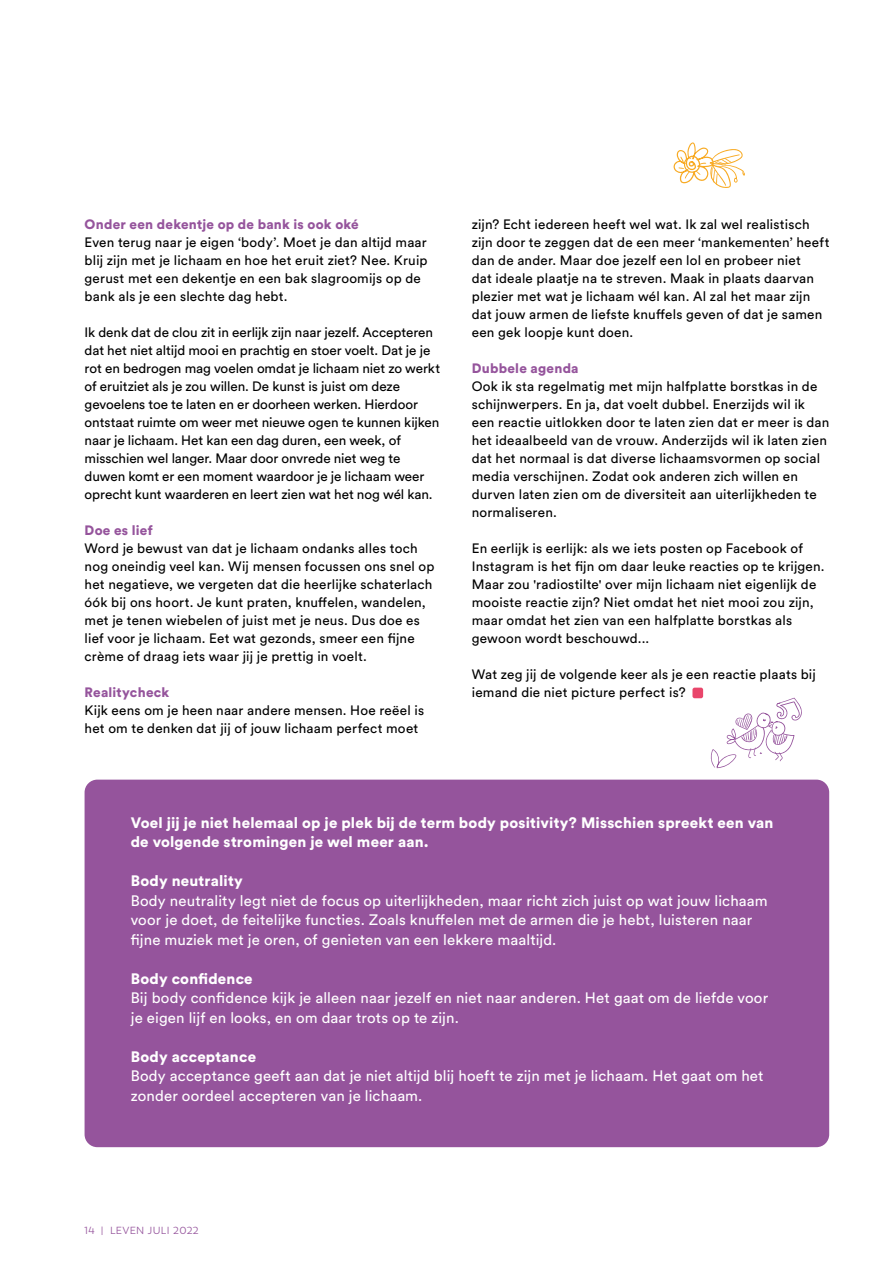
<style>
.page{position:relative;width:893px;height:1263px;background:#fff}
.page>*{position:absolute;margin:0;border:0;box-sizing:border-box;transform-origin:0 0}
.t1{font:15px/19.5px "Circular Std";letter-spacing:.01em;color:#fff}
.t2{font:900 15px/19.5px "Circular Std";letter-spacing:.015em;color:#fff}
.t3{font:13.5px/18px "Circular Std";letter-spacing:.015em;color:#000}
.t4{font:13.5px/18px "Circular Std";letter-spacing:-.005em;color:#000}
.t5{font:900 13.5px "Circular Std";letter-spacing:.02em;color:#95549c}
.t6{font:11.25px "Rebrand Txt";letter-spacing:.03em;color:#95549c}
</style>
<div class="page">
<div style="left:85px;top:780px;width:744px;height:367px;background:#95549c;border-radius:13px"></div>
<svg style="left:710px;top:698px;width:92px;height:70px"></svg>
<svg style="left:673px;top:142px;width:72px;height:46px"></svg>
<div style="left:692px;top:688px;width:11px;height:10px;background:#e9466b;border-radius:2px"></div>
<p class="t5" style="left:85px;top:215px;width:276px">Onder een dekentje op de bank is ook oké</p>
<p class="t3" style="left:85px;top:233px;width:344px">Even terug naar je eigen ‘body’. Moet je dan altijd maar blij zijn met je lichaam en hoe het eruit ziet? Nee. Kruip gerust met een dekentje en een bak slagroomijs op de bank als je een slechte dag hebt.</p>
<p class="t4" style="left:85px;top:323px;width:357px">Ik denk dat de clou zit in eerlijk zijn naar jezelf. Accepteren dat het niet altijd mooi en prachtig en stoer voelt. Dat je je rot en bedrogen mag voelen omdat je lichaam niet zo werkt of eruitziet als je zou willen. De kunst is juist om deze gevoelens toe te laten en er doorheen werken. Hierdoor ontstaat ruimte om weer met nieuwe ogen te kunnen kijken naar je lichaam. Het kan een dag duren, een week, of misschien wel langer. Maar door onvrede niet weg te duwen komt er een moment waardoor je je lichaam weer oprecht kunt waarderen en leert zien wat het nog wél kan.</p>
<p class="t5" style="left:85px;top:521px;width:70px">Doe es lief</p>
<p class="t3" style="left:85px;top:539px;width:351px">Word je bewust van dat je lichaam ondanks alles toch nog oneindig veel kan. Wij mensen focussen ons snel op het negatieve, we vergeten dat die heerlijke schaterlach óók bij ons hoort. Je kunt praten, knuffelen, wandelen, met je tenen wiebelen of juist met je neus. Dus doe es lief voor je lichaam. Eet wat gezonds, smeer een fijne crème of draag iets waar jij je prettig in voelt.</p>
<p class="t5" style="left:85px;top:683px;width:86px">Realitycheck</p>
<p class="t3" style="left:85px;top:701px;width:341px">Kijk eens om je heen naar andere mensen. Hoe reëel is het om te denken dat jij of jouw lichaam perfect moet</p>
<p class="t3" style="left:472px;top:215px;width:359px">zijn? Echt iedereen heeft wel wat. Ik zal wel realistisch zijn door te zeggen dat de een meer ‘mankementen’ heeft dan de ander. Maar doe jezelf een lol en probeer niet<br>dat ideale plaatje na te streven. Maak in plaats daarvan plezier met wat je lichaam wél kan. Al zal het maar zijn dat jouw armen de liefste knuffels geven of dat je samen een gek loopje kunt doen.</p>
<p class="t5" style="left:472px;top:359px;width:108px">Dubbele agenda</p>
<p class="t3" style="left:472px;top:377px;width:359px">Ook ik sta regelmatig met mijn halfplatte borstkas in de schijnwerpers. En ja, dat voelt dubbel. Enerzijds wil ik een reactie uitlokken door te laten zien dat er meer is dan het ideaalbeeld van de vrouw. Anderzijds wil ik laten zien dat het normaal is dat diverse lichaamsvormen op social media verschijnen. Zodat ook anderen zich willen en durven laten zien om de diversiteit aan uiterlijkheden te normaliseren.</p>
<p class="t3" style="left:472px;top:539px;width:354px">En eerlijk is eerlijk: als we iets posten op Facebook of Instagram is het fijn om daar leuke reacties op te krijgen.<br>Maar zou 'radiostilte' over mijn lichaam niet eigenlijk de mooiste reactie zijn? Niet omdat het niet mooi zou zijn, maar omdat het zien van een halfplatte borstkas als gewoon wordt beschouwd...</p>
<p class="t3" style="left:472px;top:665px;width:346px">Wat zeg jij de volgende keer als je een reactie plaats bij iemand die niet picture perfect is?</p>
<p class="t2" style="left:131px;top:812px;width:644px">Voel jij je niet helemaal op je plek bij de term body positivity? Misschien spreekt een van de volgende stromingen je wel meer aan.</p>
<p class="t2" style="left:131px;top:871px;width:114px">Body neutrality</p>
<p class="t1" style="left:131px;top:891px;width:638px">Body neutrality legt niet de focus op uiterlijkheden, maar richt zich juist op wat jouw lichaam voor je doet, de feitelijke functies. Zoals knuffelen met de armen die je hebt, luisteren naar fijne muziek met je oren, of genieten van een lekkere maaltijd.</p>
<p class="t2" style="left:131px;top:968px;width:123px">Body confidence</p>
<p class="t1" style="left:131px;top:988px;width:639px">Bij body confidence kijk je alleen naar jezelf en niet naar anderen. Het gaat om de liefde voor je eigen lijf en looks, en om daar trots op te zijn.</p>
<p class="t2" style="left:131px;top:1046px;width:127px">Body acceptance</p>
<p class="t1" style="left:131px;top:1066px;width:634px">Body acceptance geeft aan dat je niet altijd blij hoeft te zijn met je lichaam. Het gaat om het zonder oordeel accepteren van je lichaam.</p>
<p class="t6" style="left:85px;top:1224px;width:116px">14 | LEVEN JULI 2022</p>
</div>
